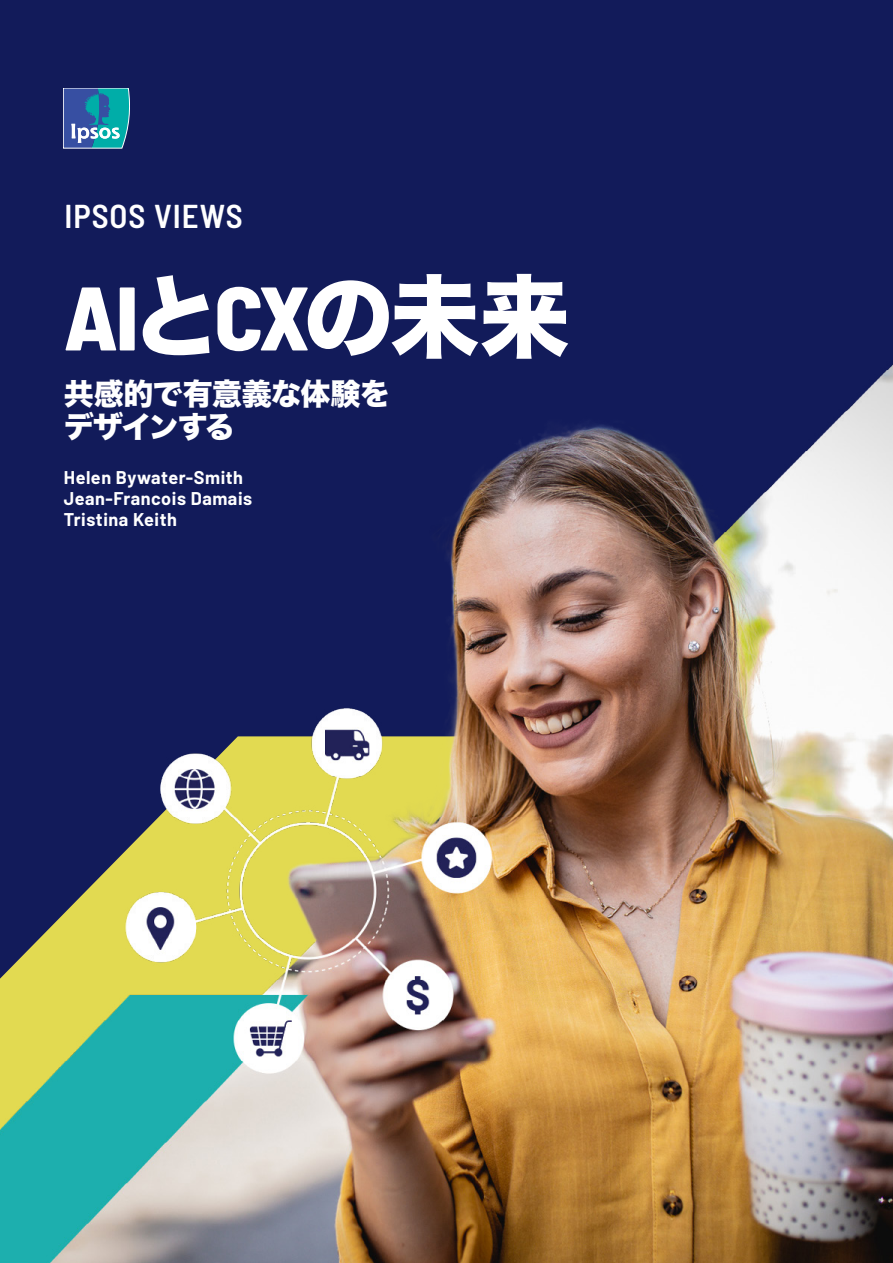
<style>
.page{position:relative;width:893px;height:1263px;background:#121b5a}
.page>*{position:absolute;margin:0;border:0;box-sizing:border-box;transform-origin:0 0}
.Main_header{font:800 semi-condensed 90px "Barlow";color:#fff}
.Body_Quote{font:600 semi-condensed 33px "Barlow";letter-spacing:.03em;color:#fff}
.Small_header{font:30px/33px "Hira Kaku Std W8";letter-spacing:-.02em;color:#fff}
.t1{font:700 18px "Barlow";letter-spacing:.03em;color:#fff}
.s1{font-family:"Hira Kaku Std W8";font-weight:400;font-stretch:normal}
</style>
<div class="page">
<img style="left:0;top:364px;width:893px;height:899px">
<svg style="left:63px;top:88px;width:67px;height:60px;background:#3989ad"></svg>
<p class="Body_Quote" style="left:64px;top:192px;width:180px">IPSOS VIEWS</p>
<p class="Main_header" style="left:64px;top:253px;width:507px">AI<span class="s1">と</span>CX<span class="s1">の未来</span></p>
<p class="Small_header" style="left:64px;top:378px;width:327px">共感的で有意義な体験をデザインする</p>
<p class="t1" style="left:64px;top:464px;width:181px">Helen Bywater-Smith</p>
<p class="t1" style="left:64px;top:485px;width:190px">Jean-Francois Damais</p>
<p class="t1" style="left:64px;top:506px;width:115px">Tristina Keith</p>
</div>
